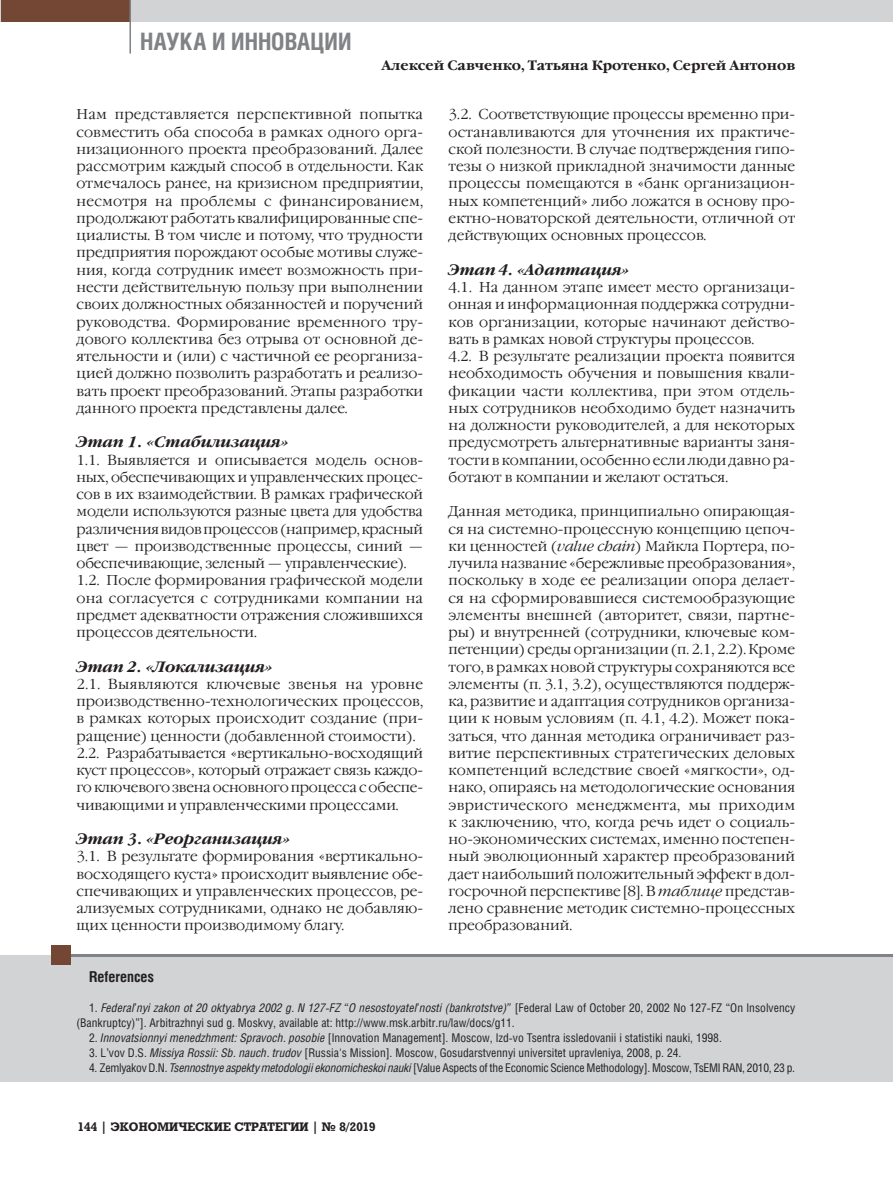
<style>
.page{position:relative;width:893px;height:1191px;background:#fff}
.page>*{position:absolute;margin:0;border:0;box-sizing:border-box;transform-origin:0 0}
.t1{font:700 24px "Helios Cond C";color:#808285}
.t2{font:italic 700 15px "Garamond C";color:#231f20}
.t3{font:700 15px "Helios Cond C";color:#231f20}
.t4{font:14.25px/17.2px "Garamond C";color:#231f20;text-align:justify}
.t5{font:700 13.5px "Garamond C";color:#231f20}
.t6{font:12px/15px "Helios Cond C";color:#231f20}
.t7{font:12px "Helios Cond C";letter-spacing:-.02em;color:#231f20}
.t8{font:700 12px "Rodeo C";color:#231f20}
.s1{font-style:italic}
</style>
<div class="page">
<div style="left:1px;top:0;width:892px;height:21px;background:#d1d3d4"></div>
<div style="left:1px;top:0;width:129px;height:21px;background:#734733"></div>
<hr style="left:129px;top:0;width:2px;height:54px;background:#808285">
<div style="left:1px;top:955px;width:892px;height:127px;background:#d1d3d4"></div>
<hr style="left:58px;top:954px;width:835px;height:3px;background:#808285">
<div style="left:51px;top:945px;width:20px;height:20px;background:#734733"></div>
<h1 class="t1" style="left:140px;top:33px;width:213px">НАУКА И ИННОВАЦИИ</h1>
<p class="t5" style="left:382px;top:60px;width:415px">Алексей Савченко, Татьяна Кротенко, Сергей Антонов</p>
<p class="t4" style="left:77px;top:107px;width:348px">Нам представляется перспективной попытка совместить оба способа в рамках одного орга&shy;низационного проекта преобразований. Далее рассмотрим каждый способ в отдельности. Как отмечалось ранее, на кризисном предприятии, несмотря на проблемы с финансированием, продолжают работать квалифицированные спе&shy;циалисты. В том числе и потому, что трудности предприятия порождают особые мотивы служе&shy;ния, когда сотрудник имеет возможность при&shy;нести действительную пользу при выполнении своих должностных обязанностей и поручений руководства. Формирование временного тру&shy;дового коллектива без отрыва от основной де&shy;ятельности и (или) с частичной ее реорганиза&shy;цией должно позволить разработать и реализо&shy;вать проект преобразований. Этапы разработки данного проекта представлены далее.</p>
<p class="t2" style="left:77px;top:435px;width:214px">Этап 1. «Стабилизация»</p>
<p class="t4" style="left:77px;top:452px;width:348px;text-align:left">1.1. Выявляется и описывается модель основ&shy;ных, обеспечивающих и управленческих процес&shy;сов в их взаимодействии. В рамках графической модели используются разные цвета для удобства различения видов процессов (например, красный цвет — производственные процессы, синий — обеспечивающие, зеленый — управленческие).<br>1.2. После формирования графической модели она согласуется с сотрудниками компании на предмет адекватности отражения сложившихся процессов деятельности.</p>
<p class="t2" style="left:77px;top:660px;width:198px">Этап 2. «Локализация»</p>
<p class="t4" style="left:77px;top:677px;width:348px;text-align:left">2.1. Выявляются ключевые звенья на уровне производственно-технологических процессов, в рамках которых происходит создание (при&shy;ращение) ценности (добавленной стоимости).<br>2.2. Разрабатывается «вертикально-восходящий куст процессов», который отражает связь каждо&shy;го ключевого звена основного процесса с обеспе&shy;чивающими и управленческими процессами.</p>
<p class="t2" style="left:77px;top:832px;width:215px">Этап 3. «Реорганизация»</p>
<p class="t4" style="left:77px;top:849px;width:348px">3.1. В результате формирования «вертикально&shy;восходящего куста» происходит выявление обе&shy;спечивающих и управленческих процессов, ре&shy;ализуемых сотрудниками, однако не добавляю&shy;щих ценности производимому благу.</p>
<p class="t4" style="left:449px;top:107px;width:348px">3.2. Соответствующие процессы временно при&shy;останавливаются для уточнения их практиче&shy;ской полезности. В случае подтверждения гипо&shy;тезы о низкой прикладной значимости данные процессы помещаются в «банк организацион&shy;ных компетенций» либо ложатся в основу про&shy;ектно-новаторской деятельности, отличной от действующих основных процессов.</p>
<p class="t2" style="left:449px;top:263px;width:182px">Этап 4. «Адаптация»</p>
<p class="t4" style="left:449px;top:280px;width:348px;text-align:left">4.1. На данном этапе имеет место организаци&shy;онная и информационная поддержка сотрудни&shy;ков организации, которые начинают действо&shy;вать в рамках новой структуры процессов.<br>4.2. В результате реализации проекта появится необходимость обучения и повышения квали&shy;фикации части коллектива, при этом отдель&shy;ных сотрудников необходимо будет назначить на должности руководителей, а для некоторых предусмотреть альтернативные варианты заня&shy;тости в компании, особенно если люди давно ра&shy;ботают в компании и желают остаться.</p>
<p class="t4" style="left:449px;top:504px;width:348px">Данная методика, принципиально опирающая&shy;ся на системно-процессную концепцию цепоч&shy;ки ценностей (<span class="s1">value chain</span>) Майкла Портера, по&shy;лучила название «бережливые преобразования», поскольку в ходе ее реализации опора делает&shy;ся на сформировавшиеся системообразующие элементы внешней (авторитет, связи, партне&shy;ры) и внутренней (сотрудники, ключевые ком&shy;петенции) среды организации (п. 2.1, 2.2). Кроме того, в рамках новой структуры сохраняются все элементы (п. 3.1, 3.2), осуществляются поддерж&shy;ка, развитие и адаптация сотрудников организа&shy;ции к новым условиям (п. 4.1, 4.2). Может пока&shy;заться, что данная методика ограничивает раз&shy;витие перспективных стратегических деловых компетенций вследствие своей «мягкости», од&shy;нако, опираясь на методологические основания эвристического менеджмента, мы приходим к заключению, что, когда речь идет о социаль&shy;но-экономических системах, именно постепен&shy;ный эволюционный характер преобразований дает наибольший положительный эффект в дол&shy;госрочной перспективе [8]. В <span class="s1">таблице</span> представ&shy;лено сравнение методик системно-процессных преобразований.</p>
<p class="t3" style="left:89px;top:971px;width:67px">References</p>
<p class="t6" style="left:76px;top:1001px;width:720px;text-indent:13px">1. <span class="s1">Federal’nyi zakon ot 20 oktyabrya 2002 g. N 127-FZ “O nesostoyatel’nosti (bankrotstve)”</span> [Federal Law of October 20, 2002 No 127-FZ “On Insolvency (Bankruptcy)”]. Arbitrazhnyi sud g. Moskvy, available at: http://www.msk.arbitr.ru/law/docs/g11.</p>
<p class="t6" style="left:89px;top:1031px;width:634px">2. <span class="s1">Innovatsionnyi menedzhment: Spravoch. posobie</span> [Innovation Management]. Moscow, Izd-vo Tsentra issledovanii i statistiki nauki, 1998.</p>
<p class="t6" style="left:89px;top:1046px;width:594px">3. L’vov D.S. <span class="s1">Missiya Rossii: Sb. nauch. trudov</span> [Russia's Mission]. Moscow, Gosudarstvennyi universitet upravleniya, 2008, p. 24.</p>
<p class="t7" style="left:89px;top:1063px;width:707px">4. Zemlyakov D.N. <span class="s1">Tsennostnye aspekty metodologii ekonomicheskoi nauki</span> [Value Aspects of the Economic Science Methodology]. Moscow, TsEMI RAN, 2010, 23 p.</p>
<p class="t8" style="left:78px;top:1122px;width:299px">144 | ЭКОНОМИЧЕСКИЕ СТРАТЕГИИ | № 8/2019</p>
</div>
